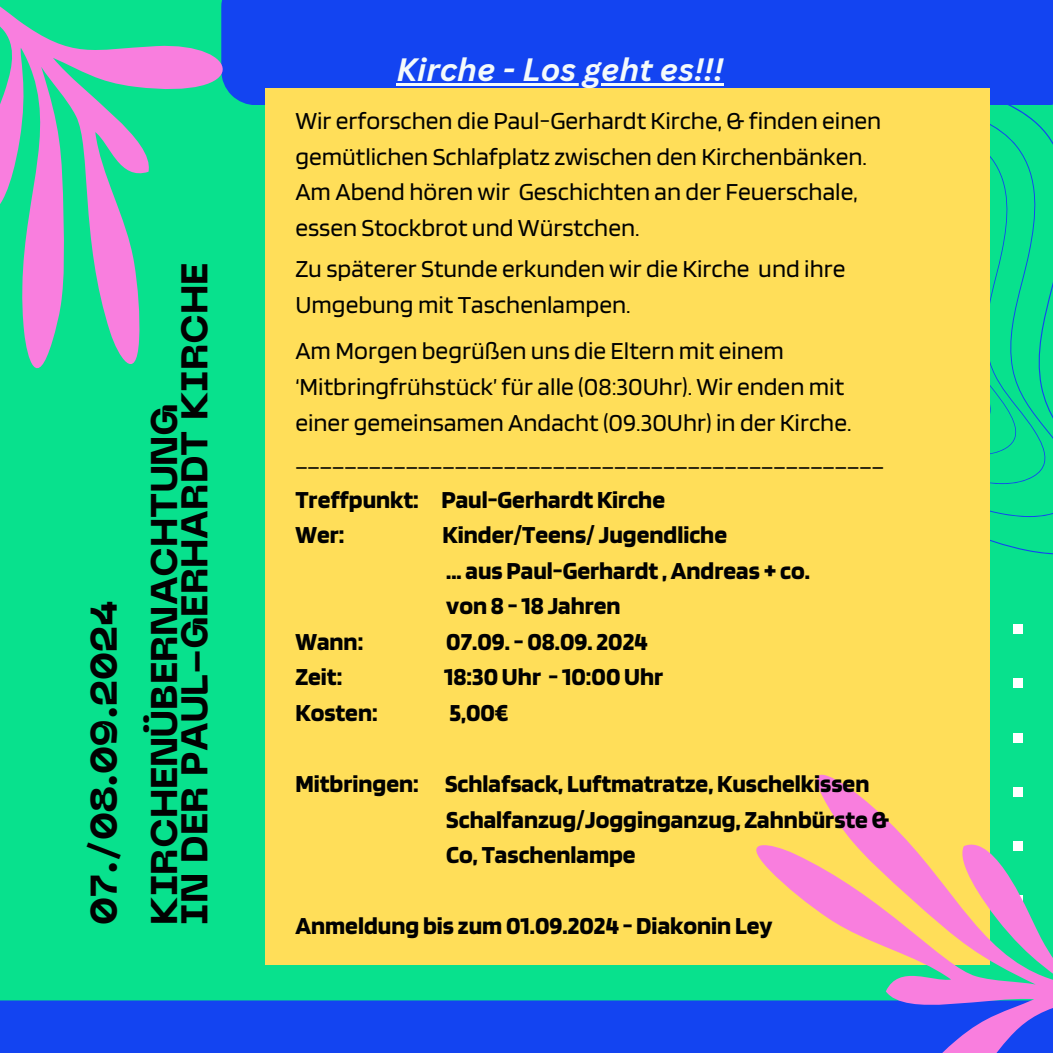
<style>
.page{position:relative;width:1053px;height:1053px;background:#08e18d}
.page>*{position:absolute;margin:0;border:0;box-sizing:border-box;transform-origin:0 0}
.t1{font:800 37.1px/30.1px "PP Neue Machina";color:#010101}
.t2{font:italic 700 31.5px "Canva Sans";color:#f4fafb}
.t3{font:25.55px/35.7px "Blinker";color:#010101}
.t4{font:700 25.55px/35.7px "Blinker";color:#010101}
</style>
<div class="page">
<svg style="left:989px;top:105px;width:64px;height:451px"></svg>
<div style="left:253px;top:0;width:800px;height:105px;background:#1344f1"></div>
<div style="left:1012px;top:624px;width:10px;height:10px;background:#fff"></div>
<div style="left:1012px;top:678px;width:10px;height:10px;background:#fff"></div>
<div style="left:0;top:1000px;width:1053px;height:53px;background:#1344f1"></div>
<div style="left:265px;top:88px;width:724px;height:877px;background:#ffde59"></div>
<svg style="left:0;top:0;width:253px;height:369px"></svg>
<svg style="left:651px;top:700px;width:402px;height:353px"></svg>
<hr style="left:396px;top:84px;width:328px;height:2px;background:#f4fafb">
<p class="t1" style="left:92px;top:924px;width:325px;rotate:-90deg">07./08.09.2024</p>
<p class="t1" style="left:153px;top:924px;width:663px;rotate:-90deg">KIRCHENÜBERNACHTUNG<br>IN DER PAUL-GERHARDT KIRCHE</p>
<p class="t2" style="left:396px;top:47px;width:328px">Kirche - Los geht es!!!</p>
<p class="t3" style="left:295px;top:102px;width:587px">Wir erforschen die Paul-Gerhardt Kirche, &amp; finden einen gemütlichen Schlafplatz zwischen den Kirchenbänken.</p>
<h2 class="t3" style="left:295px;top:173px;width:564px">Am Abend hören wir Geschichten an der Feuerschale,</h2>
<p class="t3" style="left:295px;top:209px;width:346px">essen Stockbrot und Würstchen.</p>
<h1 class="t3" style="left:295px;top:250px;width:551px">Zu späterer Stunde erkunden wir die Kirche und ihre<br>Umgebung mit Taschenlampen.</h1>
<h1 class="t3" style="left:295px;top:332px;width:557px">Am Morgen begrüßen uns die Eltern mit einem ‘Mitbringfrühstück’ für alle (08:30Uhr). Wir enden mit einer gemeinsamen Andacht (09.30Uhr) in der Kirche.</h1>
<p class="t3" style="left:295px;top:439px;width:590px">________________________________________________</p>
<p class="t4" style="left:295px;top:480px;width:371px">Treffpunkt: Paul-GerhardtKirche<br>Wer:</p>
<p class="t4" style="left:442px;top:516px;width:369px">Kinder/Teens/ Jugendliche<br>... aus Paul-Gerhardt,Andreas + co. von 8 -18 Jahren</p>
<p class="t4" style="left:295px;top:623px;width:69px">Wann:</p>
<p class="t4" style="left:446px;top:623px;width:203px">07.09.- 08.09. 2024</p>
<p class="t4" style="left:295px;top:658px;width:48px">Zeit:</p>
<p class="t4" style="left:444px;top:658px;width:221px">18:30Uhr -10:00Uhr</p>
<p class="t4" style="left:295px;top:694px;width:84px">Kosten:</p>
<p class="t4" style="left:449px;top:694px;width:61px">5,00€</p>
<p class="t4" style="left:446px;top:765px;width:444px;text-indent:-151px">Mitbringen: Schlafsack, Luftmatratze,Kuschelkissen<br>Schalfanzug/Jogginganzug, Zahnbürste&amp;<br>Co, Taschenlampe</p>
<p class="t4" style="left:295px;top:907px;width:479px">Anmeldung bis zum01.09.2024 -Diakonin Ley</p>
</div>
